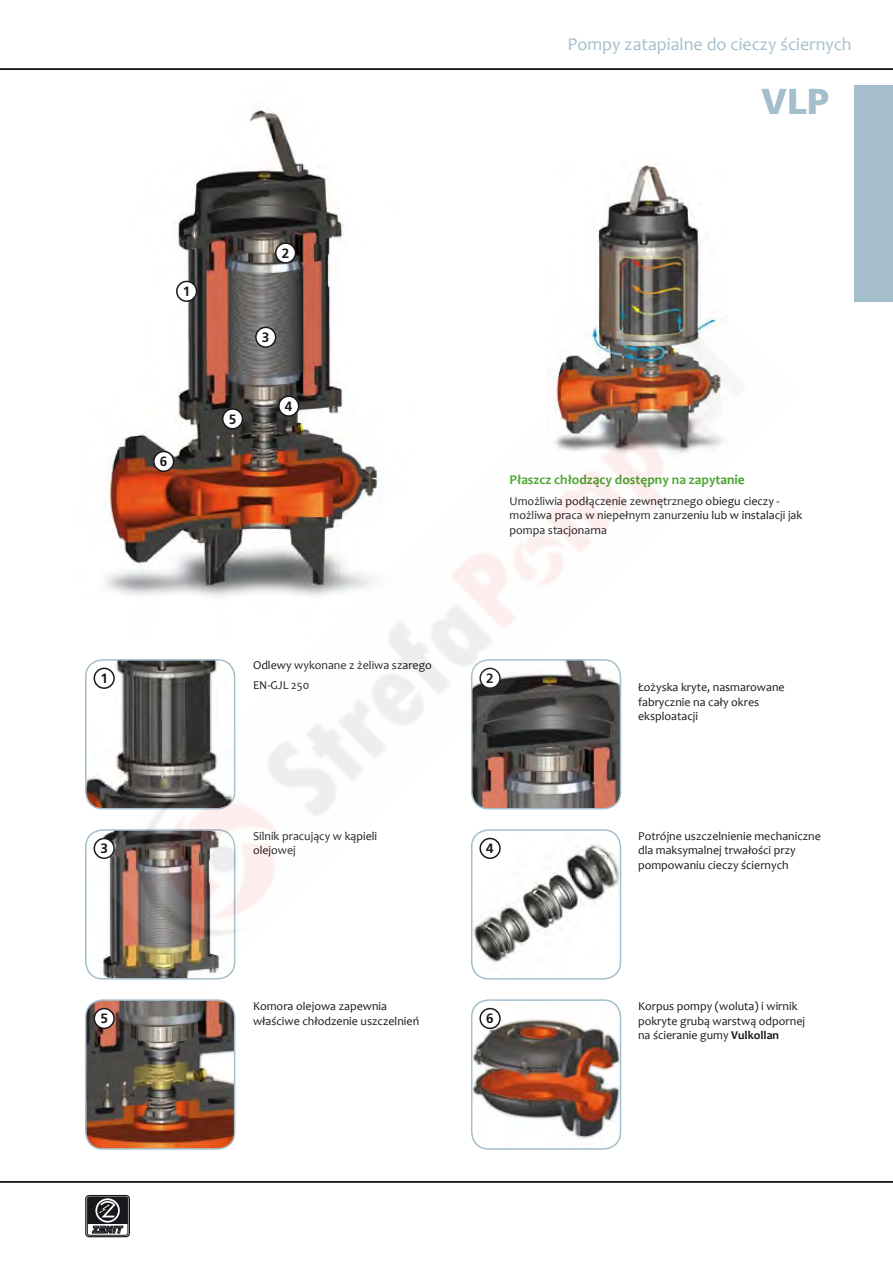
<style>
.page{position:relative;width:893px;height:1263px;background:#fff}
.page>*{position:absolute;margin:0;border:0;box-sizing:border-box;transform-origin:0 0}
.t1{font:900 36px "Frutiger";color:#a4becc}
.t2{font:18px "Candara";color:#a4becc}
.t3{font:700 13.5px "Candara";color:#44a12b}
.t4{font:700 13.5px "Frutiger";color:#1a171c}
.t5{font:12px/14.4px "Candara";color:#1a171c}
.s1{font-weight:700}
</style>
<div class="page">
<div style="left:855px;top:85px;width:38px;height:217px;background:#a4becc"></div>
<div style="left:85px;top:1195px;width:45px;height:42px;border:1px solid #1a171c;border-radius:3px"></div>
<div style="left:87px;top:1197px;width:41px;height:38px;border:1px solid #1a171c;border-radius:2px"></div>
<svg style="left:87px;top:1197px;width:41px;height:36px"></svg>
<hr style="left:0;top:68px;width:893px;height:2px;background:#1a171c">
<hr style="left:0;top:1181px;width:893px;height:1px;background:#1a171c">
<img style="left:175px;top:109px;width:169px;height:165px">
<img style="left:472px;top:1000px;width:148px;height:147px">
<div style="left:471px;top:999px;width:150px;height:151px;border:2px solid #a4becc;border-radius:17px"></div>
<img style="left:86px;top:1000px;width:148px;height:147px">
<div style="left:85px;top:999px;width:150px;height:151px;border:2px solid #a4becc;border-radius:17px"></div>
<img style="left:596px;top:164px;width:105px;height:110px">
<div style="left:276px;top:243px;width:19px;height:20px;background:#fff;border-radius:50%"></div>
<div style="left:275px;top:242px;width:21px;height:22px;border:2px solid #1a171c;border-radius:50%"></div>
<div style="left:94px;top:1008px;width:20px;height:20px;background:#fff;border-radius:50%"></div>
<div style="left:94px;top:1008px;width:21px;height:21px;border:2px solid #1a171c;border-radius:50%"></div>
<div style="left:480px;top:1008px;width:20px;height:20px;background:#fff;border-radius:50%"></div>
<div style="left:479px;top:1008px;width:22px;height:21px;border:2px solid #1a171c;border-radius:50%"></div>
<svg style="left:564px;top:68px;width:154px;height:1px"></svg>
<img style="left:89px;top:274px;width:639px;height:706px">
<h2 class="t2" style="left:567px;top:33px;width:286px">Pompy zatapialne do cieczy ściernych</h2>
<p class="t1" style="left:761px;top:79px;width:70px">VLP</p>
<p class="t4" style="left:282px;top:245px;width:9px">2</p>
<p class="t4" style="left:183px;top:283px;width:9px">1</p>
<p class="t4" style="left:262px;top:329px;width:9px">3</p>
<p class="t4" style="left:285px;top:398px;width:9px">4</p>
<p class="t4" style="left:229px;top:411px;width:9px">5</p>
<p class="t4" style="left:160px;top:453px;width:9px">6</p>
<p class="t3" style="left:510px;top:471px;width:237px">Płaszcz chłodzący dostępny na zapytanie</p>
<p class="t5" style="left:510px;top:494px;width:294px">Umożliwia podłączenie zewnętrznego obiegu cieczy - możliwa praca w niepełnym zanurzeniu lub w instalacji jak pompa stacjonarna</p>
<p class="t4" style="left:100px;top:670px;width:9px">1</p>
<p class="t5" style="left:253px;top:655px;width:180px;line-height:19.5px">Odlewy wykonane z żeliwa szarego<br>EN-GJL 250</p>
<p class="t4" style="left:486px;top:670px;width:9px">2</p>
<p class="t5" style="left:638px;top:680px;width:148px">Łożyska kryte, nasmarowane fabrycznie na cały okres eksploatacji</p>
<p class="t4" style="left:100px;top:840px;width:9px">3</p>
<p class="t5" style="left:253px;top:829px;width:126px">Silnik pracujący w kąpieli olejowej</p>
<p class="t4" style="left:486px;top:840px;width:9px">4</p>
<p class="t5" style="left:638px;top:829px;width:184px">Potrójne uszczelnienie mechaniczne dla maksymalnej trwałości przy pompowaniu cieczy ściernych</p>
<p class="t4" style="left:100px;top:1010px;width:9px">5</p>
<p class="t5" style="left:253px;top:999px;width:168px">Komora olejowa zapewnia właściwe chłodzenie uszczelnień</p>
<p class="t5" style="left:638px;top:999px;width:169px">Korpus pompy (woluta) i wirnik pokryte grubą warstwą odpornej na ścieranie gumy <span class="s1">Vulkollan</span></p>
<p class="t4" style="left:486px;top:1010px;width:9px">6</p>
</div>
